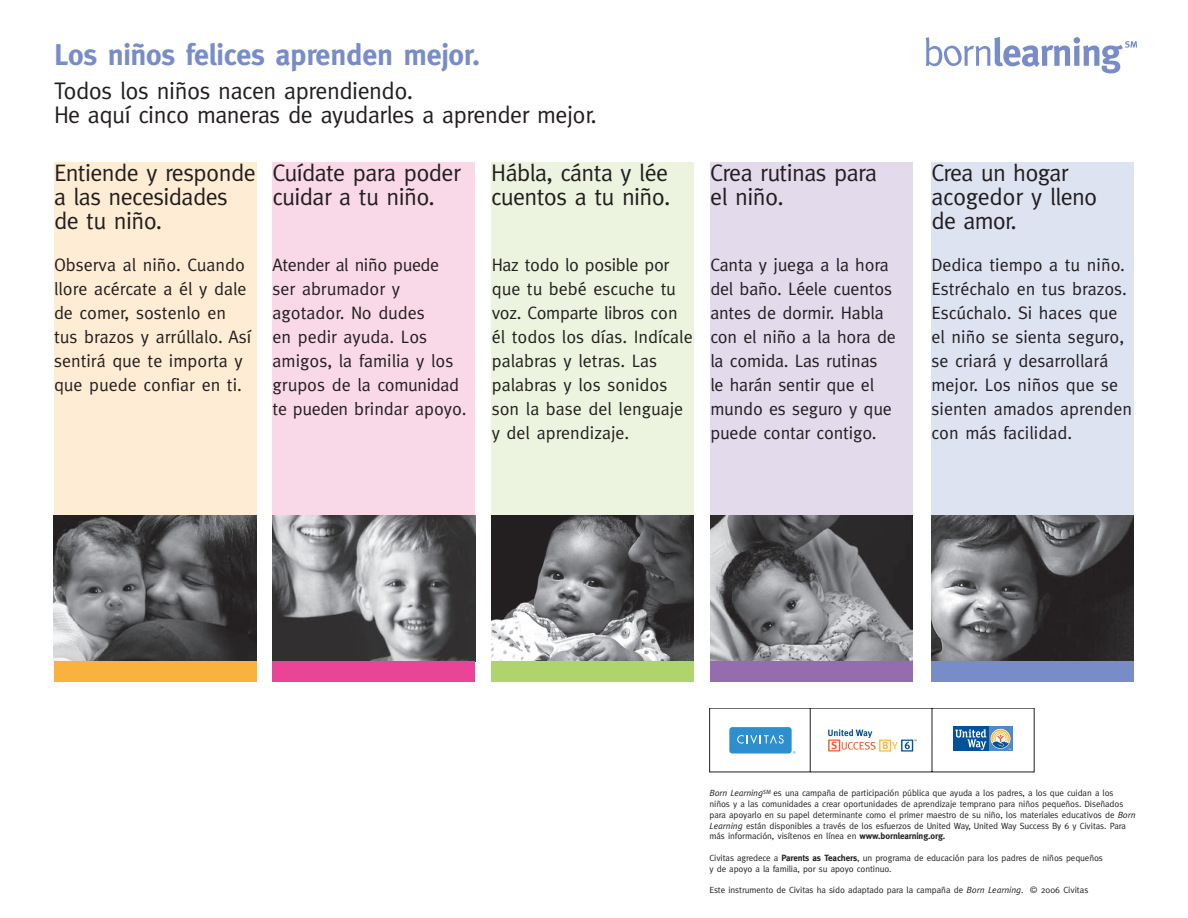
<style>
.page{position:relative;width:1188px;height:918px;background:#fff}
.page>*{position:absolute;margin:0;border:0;box-sizing:border-box;transform-origin:0 0}
.t1{font:700 30px "Meta";letter-spacing:-.01em;color:#788dc7}
.t2{font:24px/24px "Meta";letter-spacing:-.025em;color:#231f20}
.t3{font:18px/24px "Meta";color:#231f20}
.t4{font:9px/10.8px "Meta";letter-spacing:-.01em;color:#231f20}
.s1{font-style:italic}
.s2{font-weight:700}
</style>
<div class="page">
<div style="left:54px;top:162px;width:202px;height:493px;background:#feedd4"></div>
<div style="left:932px;top:162px;width:202px;height:508px;background:#dee3f2"></div>
<div style="left:491px;top:162px;width:203px;height:498px;background:#ecf4df"></div>
<div style="left:710px;top:162px;width:203px;height:445px;background:#e3daec"></div>
<div style="left:273px;top:162px;width:202px;height:480px;background:#f9d9e7"></div>
<img style="left:491px;top:516px;width:203px;height:145px">
<img style="left:273px;top:516px;width:202px;height:145px">
<img style="left:54px;top:516px;width:202px;height:145px">
<div style="left:54px;top:661px;width:202px;height:21px;background:#fbb13d"></div>
<img style="left:932px;top:516px;width:202px;height:145px">
<div style="left:932px;top:661px;width:202px;height:21px;background:#788dc7"></div>
<img style="left:710px;top:516px;width:203px;height:145px">
<div style="left:710px;top:661px;width:203px;height:21px;background:#956cae"></div>
<div style="left:273px;top:661px;width:202px;height:21px;background:#ea4498"></div>
<div style="left:491px;top:661px;width:203px;height:21px;background:#afd46b"></div>
<svg style="left:925px;top:37px;width:212px;height:36px"></svg>
<svg style="left:710px;top:708px;width:324px;height:64px"></svg>
<h1 class="t1" style="left:54px;top:38px;width:427px">Los niños felices aprenden mejor.</h1>
<h2 class="t2" style="left:54px;top:79px;width:545px">Todos los niños nacen aprendiendo.<br>He aquí cinco maneras de ayudarles a aprender mejor.</h2>
<h2 class="t2" style="left:273px;top:160px;width:190px">Cuídate para poder cuidar a tu niño.</h2>
<h2 class="t2" style="left:491px;top:160px;width:181px">Hábla, cánta y lée cuentos a tu niño.</h2>
<h2 class="t2" style="left:710px;top:160px;width:168px">Crea rutinas para el niño.</h2>
<h2 class="t2" style="left:54px;top:160px;width:203px">Entiende y responde a las necesidades de tu niño.</h2>
<h2 class="t2" style="left:932px;top:160px;width:167px">Crea un hogar acogedor y lleno de amor.</h2>
<p class="t3" style="left:54px;top:252px;width:199px">Observa al niño. Cuando llore acércate a él y dale de comer, sostenlo en tus brazos y arrúllalo. Así sentirá que te importa y que puede confiar en ti.</p>
<p class="t3" style="left:932px;top:252px;width:202px">Dedica tiempo a tu niño.<br>Estréchalo en tus brazos.<br>Escúchalo. Si haces que el niño se sienta seguro, se criará y desarrollará mejor. Los niños que se sienten amados aprenden con más facilidad.</p>
<p class="t3" style="left:492px;top:252px;width:202px">Haz todo lo posible por que tu bebé escuche tu voz. Comparte libros con él todos los días. Indícale palabras y letras. Las palabras y los sonidos son la base del lenguaje y del aprendizaje.</p>
<p class="t3" style="left:710px;top:252px;width:187px">Canta y juega a la hora del baño. Léele cuentos antes de dormir. Habla con el niño a la hora de la comida. Las rutinas<br>le harán sentir que el mundo es seguro y que puede contar contigo.</p>
<p class="t3" style="left:273px;top:252px;width:195px">Atender al niño puede ser abrumador y agotador. No dudes<br>en pedir ayuda. Los amigos, la familia y los grupos de la comunidad te pueden brindar apoyo.</p>
<p class="t4" style="left:710px;top:788px;width:428px"><span class="s1">Born Learning</span><sup>SM</sup> es una campaña de participación pública que ayuda a los padres, a los que cuidan a los niños y a las comunidades a crear oportunidades de aprendizaje temprano para niños pequeños. Diseñados para apoyarlo en su papel determinante como el primer maestro de su niño, los materiales educativos de <span class="s1">Born Learning</span> están disponibles a través de los esfuerzos de United Way, United Way Success By 6 y Civitas. Para más información, visítenos en línea en <span class="s2">www.bornlearning.org.</span></p>
<p class="t4" style="left:710px;top:852px;width:395px">Civitas agredece a <span class="s2">Parents as Teachers</span>, un programa de educación para los padres de niños pequeños y de apoyo a la familia, por su apoyo continuo.</p>
<p class="t4" style="left:710px;top:885px;width:380px">Este instrumento de Civitas ha sido adaptado para la campaña de <span class="s1">Born Learning</span>. © 2006 Civitas</p>
</div>
